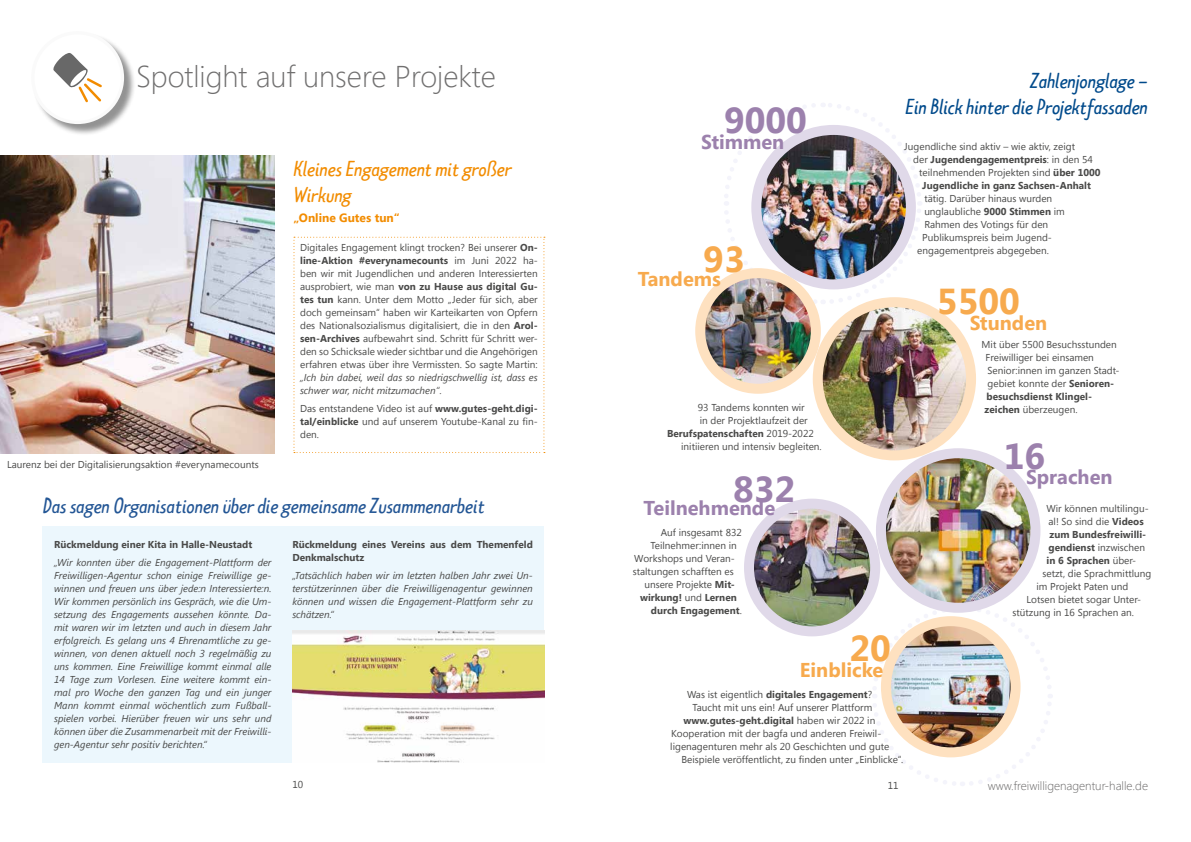
<style>
.page{position:relative;width:1191px;height:842px;background:#fff}
.page>*{position:absolute;margin:0;border:0;box-sizing:border-box;transform-origin:0 0}
.t1{font:700 36px "Segoe UI";color:#f7aa4e}
.t2{font:700 36px "Segoe UI";color:#9c81ad}
.t3{font:300 30px "Segoe UI";color:#706f6f}
.t4{font:italic 22px "Limes Sans";color:#235695}
.t5{font:italic 22px/26px "Limes Sans";color:#004a8b;text-align:right}
.t6{font:italic 22px/26px "Limes Sans";color:#f28c00}
.t7{font:700 20px "Segoe UI";color:#9c81ad}
.t8{font:700 20px "Segoe UI";color:#f7aa4e}
.t9{font:300 12px "Segoe UI";color:#646363}
.t10{font:700 12px "Segoe UI";color:#f28c00}
.t11{font:10px/13px "Segoe UI";color:#4a4a49;text-align:justify}
.t12{font:italic 10px/13px "Segoe UI";color:#4a4a49;text-align:justify}
.t13{font:700 10px/13px "Segoe UI";color:#4a4a49}
.s1{font-weight:700}
.s2{font-style:normal}
.s3{font-weight:400}
</style>
<div class="page">
<svg style="left:721px;top:103px;width:201px;height:201px"></svg>
<svg style="left:293px;top:237px;width:252px;height:216px"></svg>
<img style="left:0;top:156px;width:274px;height:297px">
<div style="left:43px;top:526px;width:501px;height:237px;background:#ecf7fd"></div>
<svg style="left:872px;top:604px;width:181px;height:182px"></svg>
<img style="left:756px;top:130px;width:155px;height:154px;border-radius:77px">
<div style="left:751px;top:125px;width:165px;height:164px;border:10px solid #e0d9e9;border-radius:50%"></div>
<img style="left:817px;top:302px;width:154px;height:153px;border-radius:77px">
<div style="left:812px;top:297px;width:164px;height:163px;border:10px solid #fee1c0;border-radius:50%"></div>
<img style="left:700px;top:273px;width:116px;height:116px;border-radius:58px">
<div style="left:695px;top:268px;width:126px;height:126px;border:10px solid #fee1c0;border-radius:50%"></div>
<img style="left:749px;top:504px;width:126px;height:127px">
<div style="left:744px;top:499px;width:136px;height:137px;border:10px solid #e0d9e9;border-radius:50%"></div>
<img style="left:886px;top:621px;width:129px;height:131px">
<div style="left:881px;top:616px;width:139px;height:141px;border:10px solid #fee1c0;border-radius:50%"></div>
<img style="left:881px;top:453px;width:154px;height:155px;border-radius:77px">
<div style="left:876px;top:448px;width:164px;height:165px;border:10px solid #e0d9e9;border-radius:50%"></div>
<div style="left:33px;top:33px;width:103px;height:103px;background:#000;opacity:.43"></div>
<div style="left:33px;top:33px;width:89px;height:89px;background:#fff;border-radius:50%"></div>
<div style="left:31px;top:31px;width:93px;height:93px;border:3px solid #fafafa;border-radius:50%"></div>
<svg style="left:53px;top:53px;width:49px;height:50px"></svg>
<img style="left:292px;top:631px;width:252px;height:132px">
<h2 class="t3" style="left:136px;top:52px;width:361px">Spotlight auf unsere Projekte</h2>
<h3 class="t6" style="left:293px;top:155px;width:220px">Kleines Engagement mit großer<br>Wirkung</h3>
<p class="t10" style="left:293px;top:209px;width:108px">„Online Gutes tun“</p>
<p class="t11" style="left:7px;top:457px;width:253px">Laurenz bei der Digitalisierungsaktion #everynamecounts</p>
<p class="t11" style="left:300px;top:240px;width:239px">Digitales Engagement klingt trocken? Bei unserer <span class="s1">On&shy;line-Aktion #everynamecounts</span> im Juni 2022 ha&shy;ben wir mit Jugendlichen und anderen Interessierten ausprobiert, wie man <span class="s1">von zu Hause aus digital Gu&shy;tes tun</span> kann. Unter dem Motto „Jeder für sich, aber doch gemeinsam“ haben wir Karteikarten von Opfern des Nationalsozialismus digitalisiert, die in den <span class="s1">Arol&shy;sen-Archives</span> aufbewahrt sind. Schritt für Schritt wer&shy;den so Schicksale wieder sichtbar und die Angehörigen erfahren etwas über ihre Vermissten. So sagte Martin:</p>
<p class="t12" style="left:300px;top:370px;width:239px">„Ich bin dabei, weil das so niedrigschwellig ist, dass es schwer war, nicht mitzumachen“<span class="s2">.</span></p>
<p class="t11" style="left:300px;top:402px;width:239px">Das entstandene Video ist auf <span class="s1">www.gutes-geht.digi&shy;tal/einblicke</span> und auf unserem Youtube-Kanal zu fin&shy;den.</p>
<h3 class="t4" style="left:43px;top:491px;width:444px">Das sagen Organisationen über die gemeinsame Zusammenarbeit</h3>
<p class="t13" style="left:292px;top:537px;width:242px">Rückmeldung eines Vereins aus dem Themenfeld<br>Denkmalschutz</p>
<p class="t12" style="left:292px;top:569px;width:242px">„Tatsächlich haben wir im letzten halben Jahr zwei Un&shy;terstützerinnen über die Freiwilligenagentur gewinnen können und wissen die Engagement-Plattform sehr zu schätzen.“</p>
<p class="t13" style="left:54px;top:537px;width:200px">Rückmeldung einer Kita in Halle-Neustadt</p>
<p class="t12" style="left:54px;top:556px;width:219px">„Wir konnten über die Engagement-Plattform der Freiwilligen-Agentur schon einige Freiwillige ge&shy;winnen und freuen uns über jede:n Interessierte:n.<br>Wir kommen persönlich ins Gespräch, wie die Um&shy;setzung des Engagements aussehen könnte. Da&shy;mit waren wir im letzten und auch in diesem Jahr erfolgreich. Es gelang uns 4 Ehrenamtliche zu ge&shy;winnen, von denen aktuell noch 3 regelmäßig zu uns kommen. Eine Freiwillige kommt einmal alle 14 Tage zum Vorlesen. Eine weitere kommt ein&shy;mal pro Woche den ganzen Tag und ein junger Mann kommt einmal wöchentlich zum Fußball&shy;spielen vorbei. Hierüber freuen wir uns sehr und können über die Zusammenarbeit mit der Freiwilli&shy;gen-Agentur sehr positiv berichten.“</p>
<h3 class="t5" style="left:905px;top:67px;width:244px">Zahlenjonglage –<br>Ein Blick hinter die Projektfassaden</h3>
<h1 class="t2" style="left:724px;top:95px;width:84px">9000</h1>
<h3 class="t7" style="left:701px;top:128px;width:85px">Stimmen</h3>
<p class="t11" style="left:904px;top:140px;width:172px">Jugendliche sind aktiv – wie aktiv, zeigt</p>
<p class="t13" style="left:913px;top:153px;width:181px"><span class="s3">der</span> Jugendengagementpreis<span class="s3">: in den 54</span></p>
<p class="t11" style="left:919px;top:166px;width:183px">teilnehmenden Projekten sind <span class="s1">über 1000</span></p>
<p class="t13" style="left:922px;top:179px;width:170px">Jugendliche in ganz Sachsen-Anhalt</p>
<p class="t11" style="left:924px;top:192px;width:129px">tätig. Darüber hinaus wurden</p>
<p class="t11" style="left:924px;top:205px;width:142px">unglaubliche <span class="s1">9000 Stimmen</span> im</p>
<p class="t11" style="left:924px;top:218px;width:125px">Rahmen des Votings für den</p>
<p class="t11" style="left:922px;top:231px;width:131px">Publikumspreis beim Jugend-</p>
<p class="t11" style="left:917px;top:244px;width:133px">engagementpreis abgegeben.</p>
<h1 class="t1" style="left:703px;top:233px;width:43px">93</h1>
<h3 class="t8" style="left:638px;top:264px;width:85px">Tandems</h3>
<p class="t11" style="left:698px;top:400px;width:108px">93 Tandems konnten wir</p>
<p class="t11" style="left:699px;top:413px;width:110px">in der Projektlaufzeit der</p>
<p class="t13" style="left:667px;top:426px;width:148px">Berufspatenschaften <span class="s3">2019-2022</span></p>
<p class="t11" style="left:681px;top:439px;width:142px">initiieren und intensiv begleiten.</p>
<h1 class="t2" style="left:733px;top:463px;width:64px">832</h1>
<h3 class="t7" style="left:643px;top:494px;width:133px">Teilnehmende</h3>
<p class="t11" style="left:660px;top:526px;width:83px">Auf insgesamt 832</p>
<p class="t11" style="left:650px;top:539px;width:88px">Teilnehmer:innen in</p>
<p class="t11" style="left:634px;top:552px;width:102px">Workshops und Veran-</p>
<p class="t11" style="left:633px;top:565px;width:103px">staltungen schafften es</p>
<p class="t11" style="left:644px;top:578px;width:92px">unsere Projekte <span class="s1">Mit-</span></p>
<p class="t13" style="left:640px;top:591px;width:98px">wirkung! <span class="s3">und</span> Lernen</p>
<p class="t13" style="left:651px;top:604px;width:92px">durch Engagement<span class="s3">.</span></p>
<h1 class="t1" style="left:849px;top:622px;width:43px">20</h1>
<h3 class="t8" style="left:800px;top:656px;width:85px">Einblicke</h3>
<p class="t13" style="left:687px;top:687px;width:187px"><span class="s3">Was ist eigentlich</span> digitales Engagement<span class="s3">?</span></p>
<p class="t11" style="left:692px;top:700px;width:181px">Taucht mit uns ein! Auf unserer Plattform</p>
<p class="t13" style="left:683px;top:713px;width:193px">www.gutes-geht.digital <span class="s3">haben wir 2022 in</span></p>
<p class="t11" style="left:671px;top:726px;width:212px">Kooperation mit der bagfa und anderen Freiwil-</p>
<p class="t11" style="left:670px;top:739px;width:220px">ligenagenturen mehr als 20 Geschichten und gute</p>
<p class="t11" style="left:681px;top:752px;width:223px">Beispiele veröffentlicht, zu finden unter „Einblicke“.</p>
<h1 class="t1" style="left:937px;top:276px;width:84px">5500</h1>
<h3 class="t8" style="left:969px;top:308px;width:79px">Stunden</h3>
<p class="t11" style="left:981px;top:338px;width:137px">Mit über 5500 Besuchsstunden</p>
<p class="t11" style="left:985px;top:351px;width:110px">Freiwilliger bei einsamen</p>
<p class="t11" style="left:987px;top:364px;width:133px">Senior:innen im ganzen Stadt-</p>
<p class="t11" style="left:987px;top:377px;width:128px">gebiet konnte der <span class="s1">Senioren-</span></p>
<p class="t13" style="left:986px;top:390px;width:107px">besuchsdienst Klingel-</p>
<p class="t11" style="left:984px;top:403px;width:94px"><span class="s1">zeichen</span> überzeugen.</p>
<h3 class="t7" style="left:1003px;top:463px;width:110px"><sup>16</sup>Sprachen</h3>
<p class="t11" style="left:1046px;top:502px;width:104px">Wir können multilingu-</p>
<p class="t11" style="left:1048px;top:515px;width:97px">al! So sind die <span class="s1">Videos</span></p>
<p class="t13" style="left:1049px;top:528px;width:98px">zum Bundesfreiwilli-</p>
<p class="t11" style="left:1048px;top:541px;width:98px"><span class="s1">gendienst</span> inzwischen</p>
<p class="t13" style="left:1046px;top:554px;width:91px">in 6 Sprachen <span class="s3">über-</span></p>
<p class="t11" style="left:1042px;top:567px;width:110px">setzt, die Sprachmittlung</p>
<p class="t11" style="left:1036px;top:580px;width:93px">im Projekt Paten und</p>
<p class="t11" style="left:1026px;top:593px;width:116px">Lotsen bietet sogar Unter-</p>
<p class="t11" style="left:1012px;top:606px;width:123px">stützung in 16 Sprachen an.</p>
<p class="t11" style="left:292px;top:778px;width:12px">10</p>
<p class="t11" style="left:888px;top:779px;width:12px">11</p>
<p class="t9" style="left:987px;top:776px;width:162px">www.freiwilligenagentur-halle.de</p>
</div>
